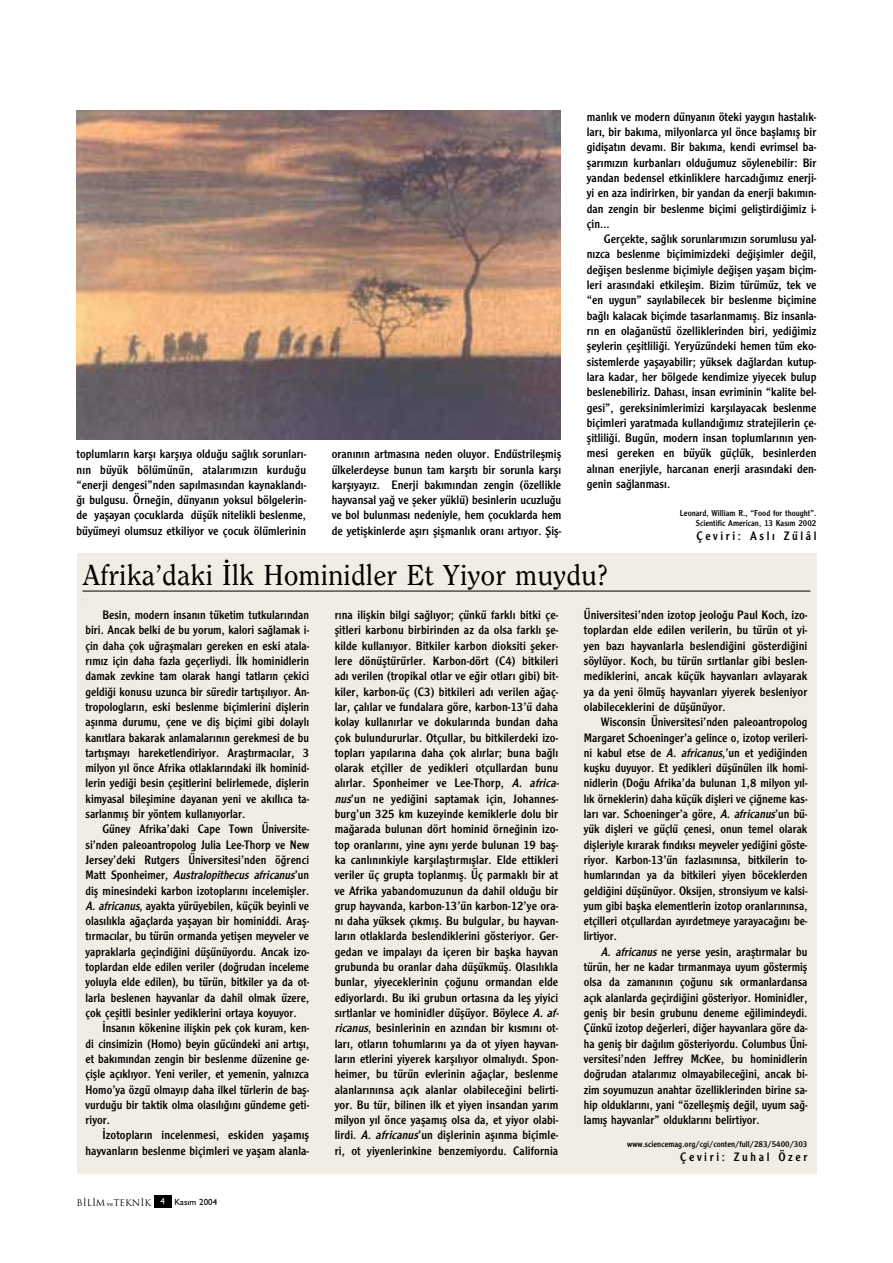
<style>
.page{position:relative;width:893px;height:1263px;background:#fff}
.page>*{position:absolute;margin:0;border:0;box-sizing:border-box;transform-origin:0 0}
.t1{font:500 30px "Clearface";color:#000}
.t2{font:12.75px/15.3px "Clearface Gothic";letter-spacing:.005em;color:#000;text-align:justify}
.t3{font:italic 12.75px "Clearface Gothic";color:#000}
.t4{font:12.75px "Clearface Gothic";letter-spacing:.2em;color:#000}
.t5{font:9px/10.8px "Clearface Gothic";color:#000;text-align:right}
.t6{font:9px "Trajan Plain";color:#000}
.t7{font:500 4.5px "Clearface";color:#000}
.s1{font-style:normal}
.s2{font-style:italic}
.s3{font-family:"Bookman Old Style";font-size:6px}
.s4{font-family:"Gill Sans";font-weight:500}
</style>
<div class="page">
<div style="left:154px;top:1195px;width:17px;height:13px;background:#000"></div>
<div style="left:77px;top:553px;width:739px;height:621px;background:#f2ede4"></div>
<hr style="left:83px;top:591px;width:727px;height:1px;background:#000">
<img style="left:77px;top:111px;width:484px;height:328px">
<p class="t2" style="left:77px;top:446px;width:231px">toplumlar›n karfl› karfl›ya oldu¤u sa¤l›k sorunlar›- n›n büyük bölümünün, atalar›m›z›n kurdu¤u “enerji dengesi”nden sap›lmas›ndan kaynakland›- ¤› bulgusu. Örne¤in, dünyan›n yoksul bölgelerin&shy;de yaflayan çocuklarda düflük nitelikli beslenme, büyümeyi olumsuz etkiliyor ve çocuk ölümlerinin</p>
<p class="t2" style="left:332px;top:446px;width:231px">oran›n›n artmas›na neden oluyor. Endüstrileflmifl ülkelerdeyse bunun tam karfl›t› bir sorunla karfl› karfl›yay›z. Enerji bak›m›ndan zengin (özellikle hayvansal ya¤ ve fleker yüklü) besinlerin ucuzlu¤u ve bol bulunmas› nedeniyle, hem çocuklarda hem de yetiflkinlerde afl›r› fliflmanl›k oran› art›yor. fiifl-</p>
<p class="t2" style="left:587px;top:109px;width:231px">manl›k ve modern dünyan›n öteki yayg›n hastal›k&shy;lar›, bir bak›ma, milyonlarca y›l önce bafllam›fl bir gidiflat›n devam›. Bir bak›ma, kendi evrimsel ba&shy;flar›m›z›n kurbanlar› oldu¤umuz söylenebilir: Bir yandan bedensel etkinliklere harcad›¤›m›z enerji&shy;yi en aza indirirken, bir yandan da enerji bak›m›n&shy;dan zengin bir beslenme biçimi gelifltirdi¤imiz i&shy;çin...</p>
<p class="t2" style="left:587px;top:231px;width:231px;text-indent:17px">Gerçekte, sa¤l›k sorunlar›m›z›n sorumlusu yal&shy;n›zca beslenme biçimimizdeki de¤iflimler de¤il, de¤iflen beslenme biçimiyle de¤iflen yaflam biçim&shy;leri aras›ndaki etkileflim. Bizim türümüz, tek ve “en uygun” say›labilecek bir beslenme biçimine ba¤l› kalacak biçimde tasarlanmam›fl. Biz insanla&shy;r›n en ola¤anüstü özelliklerinden biri, yedi¤imiz fleylerin çeflitlili¤i. Yeryüzündeki hemen tüm eko&shy;sistemlerde yaflayabilir; yüksek da¤lardan kutup&shy;lara kadar, her bölgede kendimize yiyecek bulup beslenebiliriz. Dahas›, insan evriminin “kalite bel&shy;gesi”, gereksinimlerimizi karfl›layacak beslenme biçimleri yaratmada kulland›¤›m›z stratejilerin çe&shy;flitlili¤i. Bugün, modern insan toplumlar›n›n yen&shy;mesi gereken en büyük güçlük, besinlerden al›nan enerjiyle, harcanan enerji aras›ndaki den&shy;genin sa¤lanmas›.</p>
<p class="t5" style="left:680px;top:507px;width:138px">Leonard, William R., “Food for thought”.<br>Scientific American, 13 Kas›m 2002</p>
<p class="t4" style="left:696px;top:528px;width:122px">Çeviri: Asl› Zülâl</p>
<h1 class="t1" style="left:83px;top:557px;width:527px">Afrika’daki ‹lk Hominidler Et Yiyor muydu?</h1>
<p class="t7" style="left:83px;top:596px;width:2px">.</p>
<p class="t2" style="left:86px;top:607px;width:225px;text-indent:17px">Besin, modern insan›n tüketim tutkular›ndan biri. Ancak belki de bu yorum, kalori sa¤lamak i&shy;çin daha çok u¤raflmalar› gereken en eski atala&shy;r›m›z için daha fazla geçerliydi. ‹lk hominidlerin damak zevkine tam olarak hangi tatlar›n çekici geldi¤i konusu uzunca bir süredir tart›fl›l›yor. An&shy;tropologlar›n, eski beslenme biçimlerini difllerin afl›nma durumu, çene ve difl biçimi gibi dolayl› kan›tlara bakarak anlamalar›n›n gerekmesi de bu tart›flmay› hareketlendiriyor. Araflt›rmac›lar, 3 milyon y›l önce Afrika otlaklar›ndaki ilk hominid&shy;lerin yedi¤i besin çeflitlerini belirlemede, difllerin kimyasal bileflimine dayanan yeni ve ak›ll›ca ta&shy;sarlanm›fl bir yöntem kullan›yorlar.</p>
<p class="t2" style="left:103px;top:821px;width:208px">Güney Afrika’daki Cape Town Üniversite-</p>
<p class="t2" style="left:86px;top:837px;width:225px">si’nden paleoantropolog Julia Lee-Thorp ve New</p>
<p class="t2" style="left:86px;top:852px;width:225px">Jersey’deki Rutgers Üniversitesi’nden ö¤renci</p>
<p class="t3" style="left:86px;top:867px;width:225px"><span class="s1">Matt Sponheimer,</span> Australopithecus africanus<span class="s1">’un</span></p>
<p class="t2" style="left:86px;top:882px;width:225px">difl minesindeki karbon izotoplar›n› incelemifller.</p>
<p class="t2" style="left:86px;top:898px;width:225px"><span class="s2">A. africanus</span>, ayakta yürüyebilen, küçük beyinli ve</p>
<p class="t2" style="left:86px;top:913px;width:225px">olas›l›kla a¤açlarda yaflayan bir hominiddi. Arafl-</p>
<p class="t2" style="left:86px;top:928px;width:225px">t›rmac›lar, bu türün ormanda yetiflen meyveler ve</p>
<p class="t2" style="left:86px;top:944px;width:225px">yapraklarla geçindi¤ini düflünüyordu. Ancak izo-</p>
<p class="t2" style="left:86px;top:959px;width:225px">toplardan elde edilen veriler (do¤rudan inceleme</p>
<p class="t2" style="left:86px;top:974px;width:225px">yoluyla elde edilen), bu türün, bitkiler ya da ot-</p>
<p class="t2" style="left:86px;top:990px;width:225px">larla beslenen hayvanlar da dahil olmak üzere,</p>
<p class="t2" style="left:86px;top:1005px;width:213px">çok çeflitli besinler yediklerini ortaya koyuyor.</p>
<p class="t2" style="left:103px;top:1020px;width:208px">‹nsan›n kökenine iliflkin pek çok kuram, ken-</p>
<p class="t2" style="left:86px;top:1035px;width:225px">di cinsimizin (Homo) beyin gücündeki ani art›fl›,</p>
<p class="t2" style="left:86px;top:1051px;width:225px">et bak›m›ndan zengin bir beslenme düzenine ge-</p>
<p class="t2" style="left:86px;top:1066px;width:225px">çiflle aç›kl›yor. Yeni veriler, et yemenin, yaln›zca</p>
<p class="t2" style="left:86px;top:1081px;width:225px">Homo’ya özgü olmay›p daha ilkel türlerin de bafl-</p>
<p class="t2" style="left:86px;top:1097px;width:225px">vurdu¤u bir taktik olma olas›l›¤›n› gündeme geti-</p>
<p class="t2" style="left:86px;top:1112px;width:26px">riyor.</p>
<p class="t2" style="left:103px;top:1127px;width:208px">‹zotoplar›n incelenmesi, eskiden yaflam›fl</p>
<p class="t2" style="left:86px;top:1143px;width:225px">hayvanlar›n beslenme biçimleri ve yaflam alanla-</p>
<p class="t6" style="left:77px;top:1199px;width:142px">B‹L‹M <span class="s3">ve</span>TEKN‹K <sup>4</sup> <span class="s4">Kas›m 2004</span></p>
<p class="t2" style="left:335px;top:607px;width:227px;text-align:left">r›na iliflkin bilgi sa¤l›yor; çünkü farkl› bitki çe&shy;flitleri karbonu birbirinden az da olsa farkl› fle&shy;kilde kullan›yor. Bitkiler karbon dioksiti fleker&shy;lere dönüfltürürler. Karbon-dört (C4) bitkileri ad› verilen (tropikal otlar ve e¤ir otlar› gibi) bit&shy;kiler, karbon-üç (C3) bitkileri ad› verilen a¤aç&shy;lar, çal›lar ve fundalara göre, karbon-13’ü daha kolay kullan›rlar ve dokular›nda bundan daha çok bulundururlar. Otçullar, bu bitkilerdeki izo&shy;toplar› yap›lar›na daha çok al›rlar; buna ba¤l› olarak etçiller de yedikleri otçullardan bunu al›rlar. Sponheimer ve Lee-Thorp, <span class="s2">A. africa&shy;nus</span>’un ne yedi¤ini saptamak için, Johannes&shy;burg’un 325 km kuzeyinde kemiklerle dolu bir ma¤arada bulunan dört hominid örne¤inin izo&shy;top oranlar›n›, yine ayn› yerde bulunan 19 bafl&shy;ka canl›n›nkiyle karfl›laflt›rm›fllar. Elde ettikleri veriler üç grupta toplanm›fl. Üç parmakl› bir at ve Afrika yabandomuzunun da dahil oldu¤u bir grup hayvanda, karbon-13’ün karbon-12’ye ora&shy;n› daha yüksek ç›km›fl. Bu bulgular, bu hayvan&shy;lar›n otlaklarda beslendiklerini gösteriyor. Ger&shy;gedan ve impalay› da içeren bir baflka hayvan grubunda bu oranlar daha düflükmüfl. Olas›l›kla bunlar, yiyeceklerinin ço¤unu ormandan elde ediyorlard›. Bu iki grubun ortas›na da lefl yiyici s›rtlanlar ve hominidler düflüyor. Böylece <span class="s2">A. af&shy;ricanus</span>, besinlerinin en az›ndan bir k›sm›n› ot&shy;lar›, otlar›n tohumlar›n› ya da ot yiyen hayvan&shy;lar›n etlerini yiyerek karfl›l›yor olmal›yd›. Spon&shy;heimer, bu türün evlerinin a¤açlar, beslenme alanlar›n›nsa aç›k alanlar olabilece¤ini belirti&shy;yor. Bu tür, bilinen ilk et yiyen insandan yar›m milyon y›l önce yaflam›fl olsa da, et yiyor olabi&shy;lirdi. <span class="s2">A. africanus</span>’un difllerinin afl›nma biçimle&shy;ri, ot yiyenlerinkine benzemiyordu. California</p>
<p class="t2" style="left:584px;top:607px;width:225px">Üniversitesi’nden izotop jeolo¤u Paul Koch, izo&shy;toplardan elde edilen verilerin, bu türün ot yi&shy;yen baz› hayvanlarla beslendi¤ini gösterdi¤ini söylüyor. Koch, bu türün s›rtlanlar gibi beslen&shy;mediklerini, ancak küçük hayvanlar› avlayarak ya da yeni ölmüfl hayvanlar› yiyerek besleniyor olabileceklerini de düflünüyor.</p>
<p class="t2" style="left:584px;top:714px;width:225px;text-indent:17px">Wisconsin Üniversitesi’nden paleoantropolog Margaret Schoeninger’a gelince o, izotop verileri&shy;ni kabul etse de <span class="s2">A. africanus</span>,’un et yedi¤inden kuflku duyuyor. Et yedikleri düflünülen ilk homi&shy;nidlerin (Do¤u Afrika’da bulunan 1,8 milyon y›l&shy;l›k örneklerin) daha küçük diflleri ve çi¤neme kas&shy;lar› var. Schoeninger’a göre, <span class="s2">A. africanus</span>’un bü&shy;yük diflleri ve güçlü çenesi, onun temel olarak diflleriyle k›rarak f›nd›ks› meyveler yedi¤ini göste&shy;riyor. Karbon-13’ün fazlas›n›nsa, bitkilerin to&shy;humlar›ndan ya da bitkileri yiyen böceklerden geldi¤ini düflünüyor. Oksijen, stronsiyum ve kalsi&shy;yum gibi baflka elementlerin izotop oranlar›n›nsa, etçilleri otçullardan ay›rdetmeye yarayaca¤›n› be&shy;lirtiyor.</p>
<p class="t2" style="left:584px;top:944px;width:225px;text-indent:17px"><span class="s2">A. africanus</span> ne yerse yesin, araflt›rmalar bu türün, her ne kadar t›rmanmaya uyum göstermifl olsa da zaman›n›n ço¤unu s›k ormanlardansa aç›k alanlarda geçirdi¤ini gösteriyor. Hominidler, genifl bir besin grubunu deneme e¤ilimindeydi.<br>Çünkü izotop de¤erleri, di¤er hayvanlara göre da&shy;ha genifl bir da¤›l›m gösteriyordu. Columbus Üni&shy;versitesi’nden Jeffrey McKee, bu hominidlerin do¤rudan atalar›m›z olmayabilece¤ini, ancak bi&shy;zim soyumuzun anahtar özelliklerinden birine sa&shy;hip olduklar›n›, yani “özelleflmifl de¤il, uyum sa¤- lam›fl hayvanlar” olduklar›n› belirtiyor.</p>
<p class="t5" style="left:627px;top:1139px;width:182px">www.sciencemag.org/cgi/conten/full/283/5400/303</p>
<p class="t4" style="left:680px;top:1149px;width:129px">Çeviri: Zuhal Özer</p>
</div>
